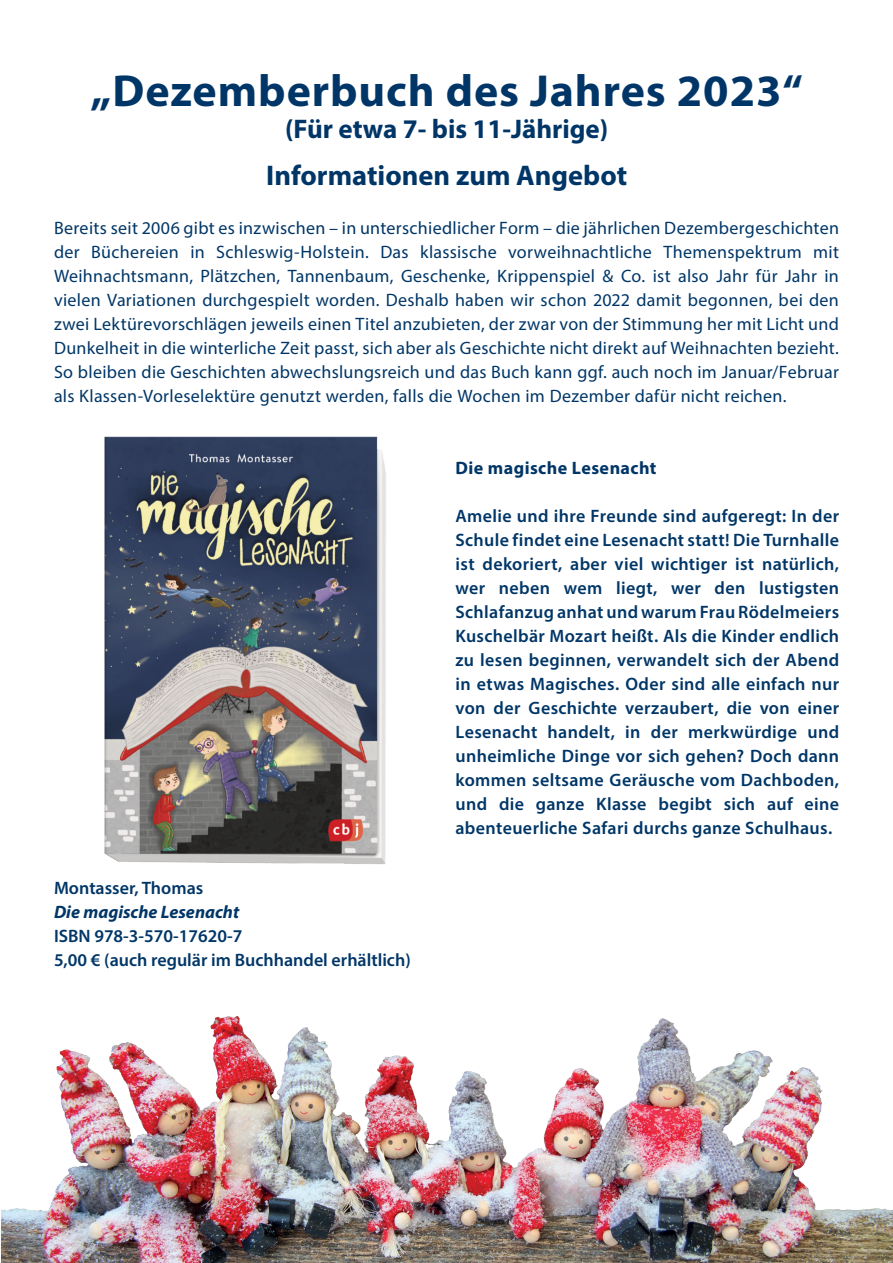
<style>
.page{position:relative;width:893px;height:1263px;background:#fff}
.page>*{position:absolute;margin:0;border:0;box-sizing:border-box;transform-origin:0 0}
.t1{font:700 45px "Myriad Pro";letter-spacing:.02em;color:#003667}
.t2{font:700 28.5px "Myriad Pro";color:#003667}
.t3{font:700 27px "Myriad Pro";color:#003667}
.t4{font:18px/24px "Myriad Pro";letter-spacing:.015em;color:#003667;text-align:justify}
.t5{font:600 18px/24px "Myriad Pro";color:#003667}
.t6{font:700 18px "Myriad Pro";letter-spacing:.025em;color:#003667}
.s1{font-weight:700;font-style:italic}
</style>
<div class="page">
<img style="left:1px;top:1016px;width:892px;height:247px">
<img style="left:104px;top:436px;width:282px;height:428px">
<p class="t1" style="left:90px;top:62px;width:714px">„Dezemberbuch des Jahres 2023“</p>
<p class="t3" style="left:285px;top:112px;width:325px">(Für etwa 7- bis 11-Jährige)</p>
<p class="t2" style="left:266px;top:157px;width:363px">Informationen zum Angebot</p>
<p class="t4" style="left:54px;top:216px;width:786px">Bereits seit 2006 gibt es inzwischen – in unterschiedlicher Form – die jährlichen Dezembergeschichten der Büchereien in Schleswig-Holstein. Das klassische vorweihnachtliche Themenspektrum mit Weihnachtsmann, Plätzchen, Tannenbaum, Geschenke, Krippenspiel &amp; Co. ist also Jahr für Jahr in vielen Variationen durchgespielt worden. Deshalb haben wir schon 2022 damit begonnen, bei den zwei Lektürevorschlägen jeweils einen Titel anzubieten, der zwar von der Stimmung her mit Licht und Dunkelheit in die winterliche Zeit passt, sich aber als Geschichte nicht direkt auf Weihnachten bezieht.<br>So bleiben die Geschichten abwechslungsreich und das Buch kann ggf. auch noch im Januar/Februar als Klassen-Vorleselektüre genutzt werden, falls die Wochen im Dezember dafür nicht reichen.</p>
<p class="t5" style="left:54px;top:876px;width:358px">Montasser, Thomas<br><span class="s1">Die magische Lesenacht<br></span>ISBN 978-3-570-17620-7<br>5,00 € (auch regulär im Buchhandel erhältlich)</p>
<p class="t6" style="left:455px;top:456px;width:203px">Die magische Lesenacht</p>
<p class="t5" style="left:455px;top:504px;width:385px;text-align:justify">Amelie und ihre Freunde sind aufgeregt: In der Schule findet eine Lesenacht statt! Die Turnhalle ist dekoriert, aber viel wichtiger ist natürlich, wer neben wem liegt, wer den lustigsten Schlafanzug anhat und warum Frau Rödelmeiers Kuschelbär Mozart heißt. Als die Kinder endlich zu lesen beginnen, verwandelt sich der Abend in etwas Magisches. Oder sind alle einfach nur von der Geschichte verzaubert, die von einer Lesenacht handelt, in der merkwürdige und unheimliche Dinge vor sich gehen? Doch dann kommen seltsame Geräusche vom Dachboden, und die ganze Klasse begibt sich auf eine abenteuerliche Safari durchs ganze Schulhaus.</p>
</div>
